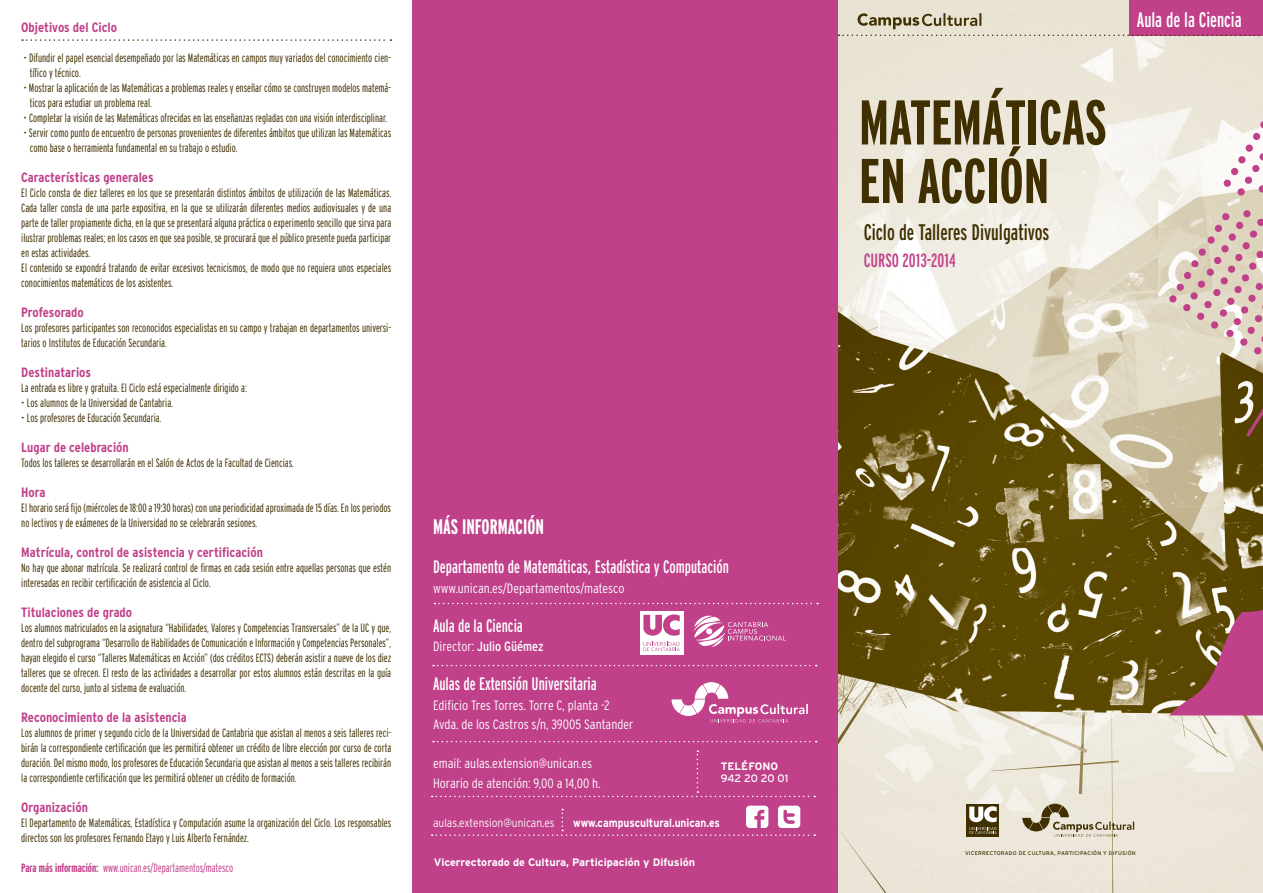
<style>
.page{position:relative;width:1263px;height:893px;background:#fff}
.page>*{position:absolute;margin:0;border:0;box-sizing:border-box;transform-origin:0 0}
.t1{font:700 extra-condensed 63px/58.5px "Interstate";color:#402f00}
.t2{font:extra-condensed 22.5px "Interstate";color:#402f00}
.t3{font:extra-condensed 21px "Interstate";color:#fff}
.t4{font:700 extra-condensed 21px "Interstate";color:#fff}
.t5{font:extra-condensed 19.2px "Interstate";color:#c0408a}
.t6{font:extra-condensed 18px "Interstate";color:#fff}
.t7{font:700 condensed 13.5px "Interstate";color:#c0408a}
.t8{font:300 condensed 13.5px/19.5px "Interstate";color:#fff}
.t9{font:condensed 13.5px "Interstate";color:#fff}
.t10{font:300 extra-condensed 12px/15px "Interstate";color:#402f00}
.t11{font:300 extra-condensed 12px "Interstate";color:#c0408a}
.t12{font:700 12px "Interstate";color:#fff;scale:.85 1}
.t13{font:300 12px "Interstate";color:#fff;scale:.85 1}
.t14{font:700 10.8px "Interstate";color:#fff}
.t15{font:10.8px "Interstate";letter-spacing:-.02em;color:#fff}
.t16{font:5.4px "Interstate";letter-spacing:.05em;color:#402f00}
.s1{font-weight:700}
.s2{font-weight:300}
</style>
<div class="page">
<img style="left:838px;top:0;width:425px;height:893px">
<svg style="left:1169px;top:496px;width:94px;height:219px;background:#936852"></svg>
<div style="left:1129px;top:0;width:134px;height:35px;background:#c0408a"></div>
<svg style="left:1223px;top:121px;width:40px;height:75px"></svg>
<svg style="left:1169px;top:207px;width:94px;height:230px;background:#cab6a3"></svg>
<svg style="left:858px;top:13px;width:123px;height:16px;background:#b6ae95"></svg>
<svg style="left:838px;top:35px;width:425px;height:1px"></svg>
<div style="left:412px;top:0;width:426px;height:893px;background:#c0408a"></div>
<svg style="left:433px;top:665px;width:384px;height:1px"></svg>
<svg style="left:433px;top:741px;width:384px;height:1px"></svg>
<svg style="left:432px;top:750px;width:383px;height:47px"></svg>
<svg style="left:432px;top:806px;width:383px;height:30px"></svg>
<svg style="left:693px;top:616px;width:93px;height:31px"></svg>
<div style="left:640px;top:611px;width:43px;height:43px;background:#fff"></div>
<svg style="left:643px;top:614px;width:37px;height:22px"></svg>
<svg style="left:643px;top:642px;width:37px;height:9px"></svg>
<svg style="left:671px;top:682px;width:137px;height:40px"></svg>
<svg style="left:22px;top:39px;width:369px;height:2px"></svg>
<svg style="left:434px;top:603px;width:384px;height:1px"></svg>
<div style="left:966px;top:804px;width:33px;height:33px;background:#402f00"></div>
<svg style="left:969px;top:806px;width:28px;height:28px"></svg>
<svg style="left:1022px;top:804px;width:112px;height:33px;background:#c7c0ac"></svg>
<p class="t7" style="left:21px;top:20px;width:97px">Objetivos del Ciclo</p>
<p class="t10" style="left:30px;top:50px;width:363px;text-indent:-6px">• Difundir el papel esencial desempeñado por las Matemáticas en campos muy variados del conocimiento cien&shy;tífico y técnico.</p>
<p class="t10" style="left:30px;top:80px;width:363px;text-indent:-6px">• Mostrar la aplicación de las Matemáticas a problemas reales y enseñar cómo se construyen modelos matemá&shy;ticos para estudiar un problema real.</p>
<p class="t10" style="left:23px;top:110px;width:365px">• Completar la visión de las Matemáticas ofrecidas en las enseñanzas regladas con una visión interdisciplinar.</p>
<p class="t10" style="left:30px;top:125px;width:363px;text-indent:-6px">• Servir como punto de encuentro de personas provenientes de diferentes ámbitos que utilizan las Matemáticas como base o herramienta fundamental en su trabajo o estudio.</p>
<p class="t7" style="left:21px;top:170px;width:134px">Características generales</p>
<p class="t10" style="left:21px;top:185px;width:371px">El Ciclo consta de diez talleres en los que se presentarán distintos ámbitos de utilización de las Matemáticas.<br>Cada taller consta de una parte expositiva, en la que se utilizarán diferentes medios audiovisuales y de una parte de taller propiamente dicha, en la que se presentará alguna práctica o experimento sencillo que sirva para ilustrar problemas reales; en los casos en que sea posible, se procurará que el público presente pueda participar en estas actividades.<br>El contenido se expondrá tratando de evitar excesivos tecnicismos, de modo que no requiera unos especiales conocimientos matemáticos de los asistentes.</p>
<p class="t7" style="left:21px;top:305px;width:64px">Profesorado</p>
<p class="t10" style="left:21px;top:320px;width:371px">Los profesores participantes son reconocidos especialistas en su campo y trabajan en departamentos universi&shy;tarios o Institutos de Educación Secundaria.</p>
<p class="t7" style="left:21px;top:365px;width:71px">Destinatarios</p>
<p class="t10" style="left:21px;top:380px;width:227px">La entrada es libre y gratuita. El Ciclo está especialmente dirigido a:</p>
<p class="t10" style="left:21px;top:395px;width:153px">• Los alumnos de la Universidad de Cantabria.</p>
<p class="t10" style="left:21px;top:410px;width:142px">• Los profesores de Educación Secundaria.</p>
<p class="t7" style="left:21px;top:440px;width:109px">Lugar de celebración</p>
<p class="t10" style="left:21px;top:455px;width:274px">Todos los talleres se desarrollarán en el Salón de Actos de la Facultad de Ciencias.</p>
<p class="t7" style="left:21px;top:485px;width:26px">Hora</p>
<p class="t10" style="left:21px;top:500px;width:371px">El horario será fijo (miércoles de 18:00 a 19:30 horas) con una periodicidad aproximada de 15 días. En los periodos no lectivos y de exámenes de la Universidad no se celebrarán sesiones.</p>
<p class="t7" style="left:21px;top:545px;width:243px">Matrícula, control de asistencia y certificación</p>
<p class="t10" style="left:21px;top:560px;width:371px">No hay que abonar matrícula. Se realizará control de firmas en cada sesión entre aquellas personas que estén interesadas en recibir certificación de asistencia al Ciclo.</p>
<p class="t7" style="left:21px;top:605px;width:112px">Titulaciones de grado</p>
<p class="t10" style="left:21px;top:620px;width:371px;text-align:justify">Los alumnos matriculados en la asignatura “Habilidades, Valores y Competencias Transversales” de la UC y que, dentro del subprograma “Desarrollo de Habilidades de Comunicación e Información y Competencias Personales”, hayan elegido el curso “Talleres Matemáticas en Acción” (dos créditos ECTS) deberán asistir a nueve de los diez talleres que se ofrecen. El resto de las actividades a desarrollar por estos alumnos están descritas en la guía docente del curso, junto al sistema de evaluación.</p>
<p class="t7" style="left:21px;top:710px;width:167px">Reconocimiento de la asistencia</p>
<p class="t10" style="left:21px;top:725px;width:371px;text-align:justify">Los alumnos de primer y segundo ciclo de la Universidad de Cantabria que asistan al menos a seis talleres reci&shy;birán la correspondiente certificación que les permitirá obtener un crédito de libre elección por curso de corta duración. Del mismo modo, los profesores de Educación Secundaria que asistan al menos a seis talleres recibirán la correspondiente certificación que les permitirá obtener un crédito de formación.</p>
<p class="t7" style="left:21px;top:800px;width:68px">Organización</p>
<p class="t10" style="left:21px;top:815px;width:371px">El Departamento de Matemáticas, Estadística y Computación asume la organización del Ciclo. Los responsables directos son los profesores Fernando Etayo y Luis Alberto Fernández.</p>
<p class="t11" style="left:21px;top:861px;width:214px"><span class="s1">Para más información:</span> www.unican.es/Departamentos/matesco</p>
<h3 class="t4" style="left:433px;top:515px;width:112px">MÁS INFORMACIÓN</h3>
<h3 class="t6" style="left:433px;top:557px;width:297px">Departamento de Matemáticas, Estadística y Computación</h3>
<p class="t8" style="left:433px;top:578px;width:193px">www.unican.es/Departamentos/matesco</p>
<h3 class="t6" style="left:433px;top:615px;width:91px">Aula de la Ciencia</h3>
<p class="t9" style="left:433px;top:639px;width:112px"><span class="s2">Director:</span> Julio Güémez</p>
<h3 class="t6" style="left:433px;top:674px;width:165px">Aulas de Extensión Universitaria</h3>
<p class="t8" style="left:433px;top:695px;width:202px">Edificio Tres Torres. Torre C, planta -2<br>Avda. de los Castros s/n, 39005 Santander</p>
<p class="t8" style="left:433px;top:753px;width:169px">email: aulas.extension@unican.es<br>Horario de atención: 9,00 a 14,00 h.</p>
<p class="t13" style="left:433px;top:816px;width:144px">aulas.extension@unican.es</p>
<p class="t12" style="left:573px;top:816px;width:174px">www.campuscultural.unican.es</p>
<p class="t14" style="left:721px;top:760px;width:59px">TELÉFONO</p>
<p class="t15" style="left:721px;top:772px;width:69px">942 20 20 01</p>
<p class="t14" style="left:434px;top:856px;width:263px">Vicerrectorado de Cultura, Participación y Difusión</p>
<h1 class="t1" style="left:859px;top:93px;width:249px">MATEMÁTICAS<br>EN ACCIÓN</h1>
<h2 class="t2" style="left:864px;top:219px;width:187px">Ciclo de Talleres Divulgativos</h2>
<h3 class="t5" style="left:864px;top:249px;width:93px">CURSO 2013-2014</h3>
<h3 class="t3" style="left:1137px;top:8px;width:106px">Aula de la Ciencia</h3>
<p class="t16" style="left:965px;top:850px;width:172px">VICERRECTORADO DE CULTURA, PARTICIPACIÓN Y DIFUSIÓN</p>
</div>
